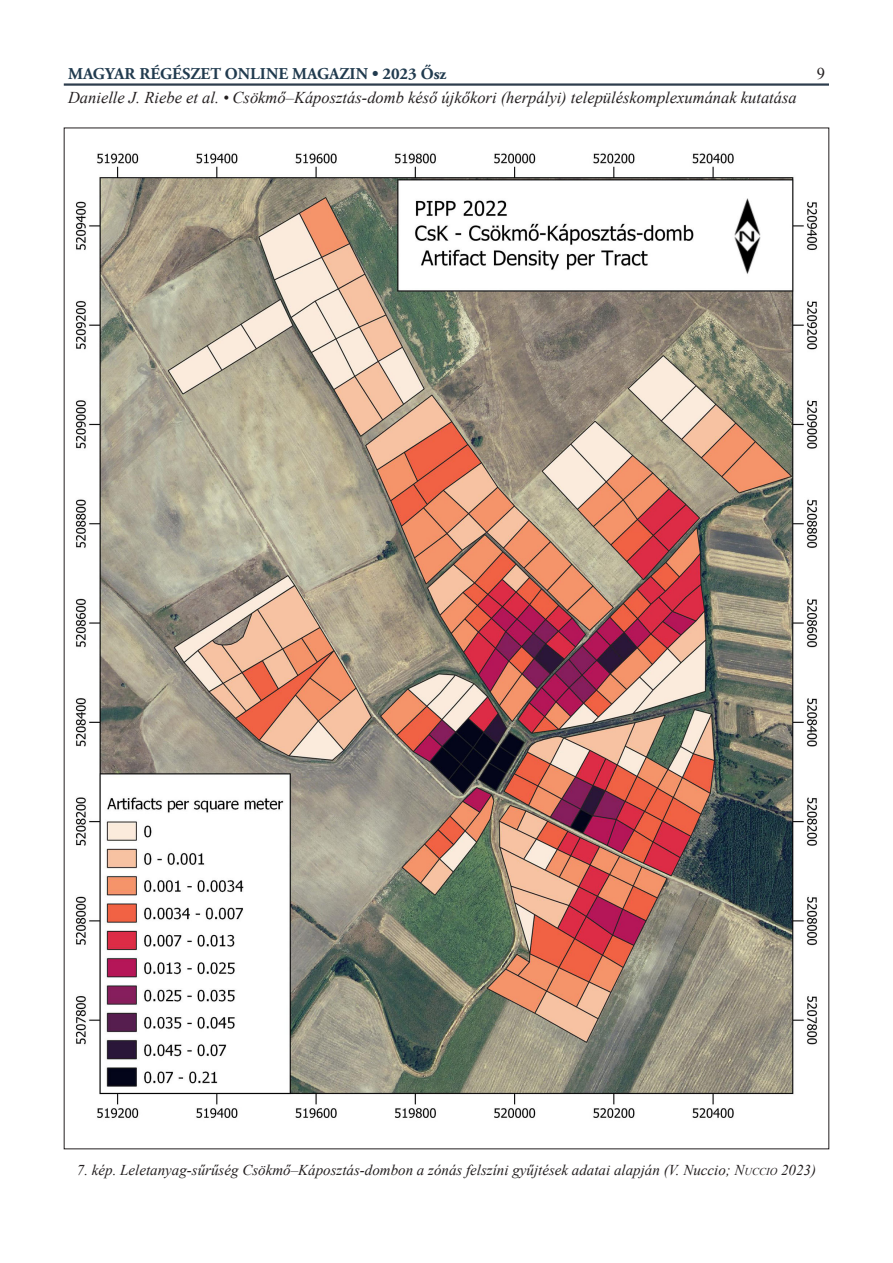
<style>
.page{position:relative;width:893px;height:1263px;background:#fff}
.page>*{position:absolute;margin:0;border:0;box-sizing:border-box;transform-origin:0 0}
.t1{font:italic 16.5px "Times New Roman";color:#231f20}
.t2{font:700 16.5px "Adobe Garamond Pro";color:#213b4f}
.t3{font:16.5px "Times New Roman";color:#231f20}
.kepala{font:italic 15px "Times New Roman";color:#231f20}
.s1{font-style:inherit}
.s2{font-size:10.5px}
</style>
<div class="page">
<hr style="left:64px;top:83px;width:765px;height:3px;background:#2d3d4d">
<img style="left:75px;top:153px;width:742px;height:965px">
<p class="t2" style="left:68px;top:65px;width:380px">MAGYAR RÉGÉSZET ONLINE MAGAZIN • 2023 Ősz</p>
<p class="t1" style="left:68px;top:87px;width:730px">Danielle J. Riebe et al. • Csökmő–Káposztás-domb késő újkőkori (herpályi) településkomplexumának kutatása</p>
<p class="t3" style="left:817px;top:62px;width:10px">9</p>
<p class="kepala" style="left:77px;top:1159px;width:741px">7. kép. Leletanyag-sűrűség Csökmő–Káposztás-dombon a zónás felszíni gyűjtések adatai alapján (V. Nuccio; <span class="s1">N</span><span class="s2">UCCIO</span> 2023)</p>
</div>
